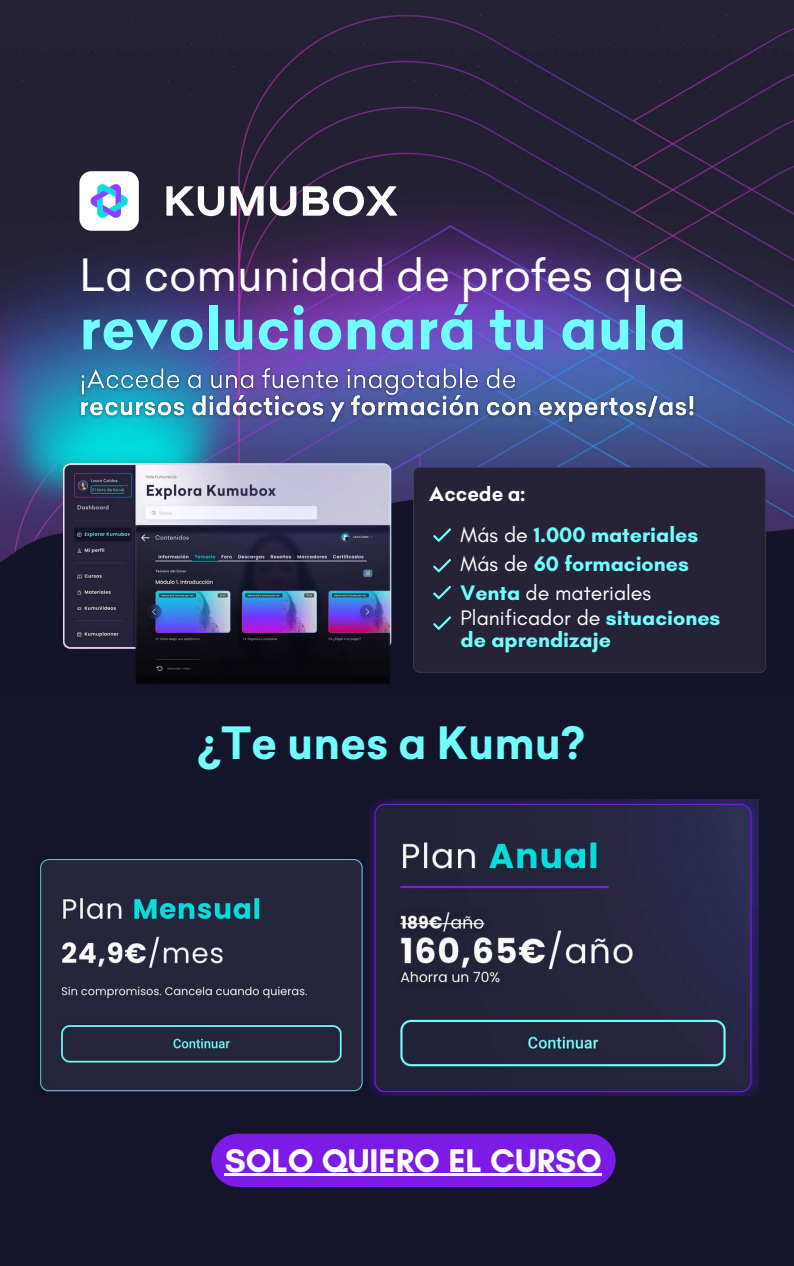
<style>
.page{position:relative;width:794px;height:1266px;background:#fff}
.page>*{position:absolute;margin:0;border:0;box-sizing:border-box;transform-origin:0 0}
.t1{font:700 57.38px "Celias";color:#70fffe}
.t2{font:43.58px "Celias";color:#fff}
.t3{font:700 43.58px "Celias";color:#70fffe}
.t4{font:700 33.38px "Glacial Indifference";color:#fff}
.t5{font:700 21.38px/29.2px "Glacial Indifference";color:#70fffe}
.t6{font:700 19.42px "Celias";color:#fff}
.s1{font-weight:400;color:#fefefe}
</style>
<div class="page">
<div style="left:0;top:0;width:793px;height:1266px;background:#14142b"></div>
<img style="left:0;top:0;width:793px;height:485px">
<img style="left:0;top:485px;width:793px;height:185px">
<img style="left:63px;top:442px;width:328px;height:242px">
<svg style="left:166px;top:186px;width:58px;height:30px"></svg>
<svg style="left:230px;top:186px;width:33px;height:30px"></svg>
<svg style="left:270px;top:186px;width:26px;height:30px"></svg>
<svg style="left:303px;top:186px;width:94px;height:30px"></svg>
<svg style="left:79px;top:171px;width:60px;height:60px;background:#ceddf1"></svg>
<div style="left:413px;top:467px;width:352px;height:205px;background:#262338"></div>
<svg style="left:433px;top:528px;width:18px;height:14px"></svg>
<svg style="left:433px;top:559px;width:18px;height:13px"></svg>
<svg style="left:433px;top:586px;width:18px;height:13px"></svg>
<svg style="left:433px;top:616px;width:18px;height:14px"></svg>
<img style="left:36px;top:857px;width:329px;height:237px">
<img style="left:367px;top:799px;width:391px;height:296px">
<img style="left:72px;top:356px;width:636px;height:74px">
<div style="left:211px;top:1133px;width:404px;height:54px;background:#7c1be6;border-radius:27px"></div>
<hr style="left:224px;top:1173px;width:377px;height:3px;background:#fff">
<h2 class="t2" style="left:79px;top:248px;width:605px">La comunidad de profes que</h2>
<h1 class="t1" style="left:79px;top:291px;width:608px">revolucionará tu aula</h1>
<p class="t6" style="left:428px;top:481px;width:98px">Accede a:</p>
<p class="t5" style="left:460px;top:519px;width:239px"><span class="s1">Más de</span> 1.000 materiales<br><span class="s1">Más de</span> 60 formaciones<br>Venta <span class="s1">de materiales</span></p>
<p class="t5" style="left:460px;top:607px;width:261px;line-height:21.1px"><span class="s1">Planificador de</span> situaciones de aprendizaje</p>
<h2 class="t3" style="left:197px;top:715px;width:388px">¿Te unes a Kumu?</h2>
<h3 class="t4" style="left:224px;top:1140px;width:378px">SOLO QUIERO EL CURSO</h3>
</div>
